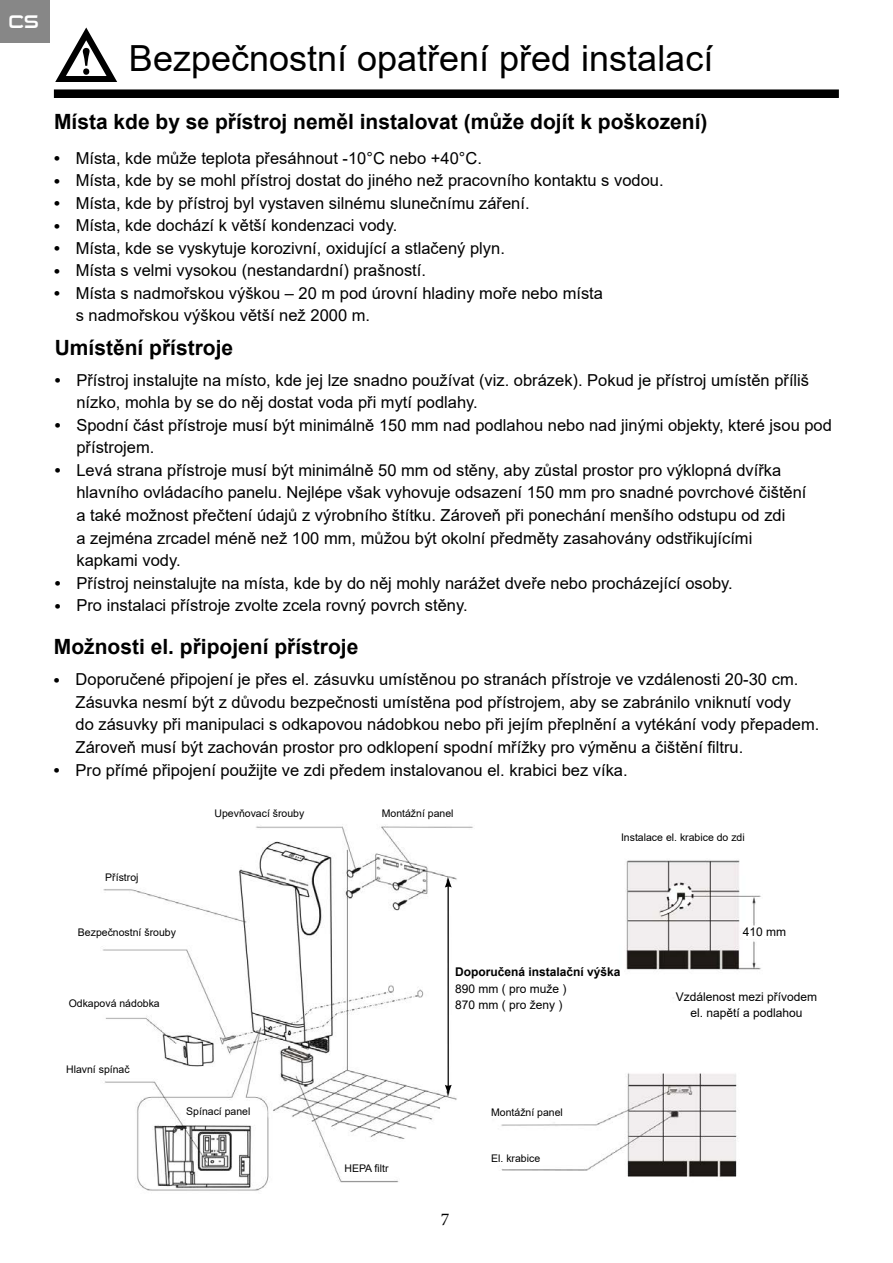
<style>
.page{position:relative;width:893px;height:1263px;background:#fff}
.page>*{position:absolute;margin:0;border:0;box-sizing:border-box;transform-origin:0 0}
.t1{font:36px "Arial";color:#000}
.t2{font:700 21px "Arial";color:#000}
.t3{font:18px "Sui Generis Rg";color:#fff}
.t4{font:18px "Minion Pro";color:#000}
.t5{font:16.5px/22.5px "Arial";color:#000}
.t6{font:700 16.5px/22.5px "Arial";color:#000;text-align:justify}
.t7{font:12px/16.5px "Arial";color:#000;text-align:center}
.t8{font:700 12px "Arial";color:#000}
.t9{font:10.5px "Arial";color:#000}
</style>
<div class="page">
<div style="left:0;top:0;width:50px;height:43px;background:#878787"></div>
<div style="left:55px;top:90px;width:783px;height:7px;background:#000"></div>
<div style="left:54px;top:89px;width:785px;height:9px;border:2px solid #000"></div>
<img style="left:103px;top:825px;width:658px;height:366px">
<div style="left:186px;top:1101px;width:74px;height:21px;background:#fff"></div>
<div style="left:743px;top:928px;width:74px;height:11px;background:#fff"></div>
<hr style="left:448px;top:885px;width:1px;height:202px;background:#000">
<svg style="left:445px;top:878px;width:7px;height:10px"></svg>
<svg style="left:445px;top:1085px;width:7px;height:9px"></svg>
<svg style="left:55px;top:27px;width:62px;height:55px"></svg>
<p class="t3" style="left:9px;top:11px;width:32px">CS</p>
<h1 class="t1" style="left:129px;top:33px;width:586px">Bezpečnostní opatření před instalací</h1>
<p class="t2" style="left:54px;top:107px;width:655px">Místa kde by se přístroj neměl instalovat (může dojít k poškození)</p>
<p class="t6" style="left:54px;top:147px;width:7px">• • • • • • •</p>
<p class="t5" style="left:76px;top:147px;width:589px">Místa, kde může teplota přesáhnout -10°C nebo +40°C.<br>Místa, kde by se mohl přístroj dostat do jiného než pracovního kontaktu s vodou.<br>Místa, kde by přístroj byl vystaven silnému slunečnímu záření.<br>Místa, kde dochází k větší kondenzaci vody.<br>Místa, kde se vyskytuje korozivní, oxidující a stlačený plyn.<br>Místa s velmi vysokou (nestandardní) prašností.<br>Místa s nadmořskou výškou – 20 m pod úrovní hladiny moře nebo místa<br>s nadmořskou výškou větší než 2000 m.</p>
<p class="t2" style="left:55px;top:333px;width:180px">Umístění přístroje</p>
<p class="t6" style="left:55px;top:370px;width:7px">•</p>
<p class="t6" style="left:55px;top:415px;width:7px">•</p>
<p class="t6" style="left:55px;top:460px;width:7px">•</p>
<p class="t6" style="left:55px;top:572px;width:7px">• •</p>
<p class="t5" style="left:76px;top:369px;width:757px">Přístroj instalujte na místo, kde jej lze snadno používat (viz. obrázek). Pokud je přístroj umístěn příliš nízko, mohla by se do něj dostat voda při mytí podlahy.<br>Spodní část přístroje musí být minimálně 150 mm nad podlahou nebo nad jinými objekty, které jsou pod přístrojem.<br>Levá strana přístroje musí být minimálně 50 mm od stěny, aby zůstal prostor pro výklopná dvířka hlavního ovládacího panelu. Nejlépe však vyhovuje odsazení 150 mm pro snadné povrchové čištění<br>a také možnost přečtení údajů z výrobního štítku. Zároveň při ponechání menšího odstupu od zdi<br>a zejména zrcadel méně než 100 mm, můžou být okolní předměty zasahovány odstřikujícími<br>kapkami vody.<br>Přístroj neinstalujte na místa, kde by do něj mohly narážet dveře nebo procházející osoby.<br>Pro instalaci přístroje zvolte zcela rovný povrch stěny.</p>
<p class="t2" style="left:54px;top:632px;width:306px">Možnosti el. připojení přístroje</p>
<p class="t6" style="left:54px;top:669px;width:7px">•</p>
<p class="t6" style="left:54px;top:759px;width:7px">•</p>
<p class="t5" style="left:76px;top:668px;width:745px">Doporučené připojení je přes el. zásuvku umístěnou po stranách přístroje ve vzdálenosti 20-30 cm.<br>Zásuvka nesmí být z důvodu bezpečnosti umístěna pod přístrojem, aby se zabránilo vniknutí vody<br>do zásuvky při manipulaci s odkapovou nádobkou nebo při jejím přeplnění a vytékání vody přepadem.<br>Zároveň musí být zachován prostor pro odklopení spodní mřížky pro výměnu a čištění filtru.<br>Pro přímé připojení použijte ve zdi předem instalovanou el. krabici bez víka.</p>
<p class="t9" style="left:105px;top:870px;width:35px">Přístroj</p>
<p class="t9" style="left:215px;top:806px;width:91px">Upevňovací šrouby</p>
<p class="t9" style="left:382px;top:806px;width:73px">Montážní panel</p>
<p class="t9" style="left:621px;top:830px;width:125px">Instalace el. krabice do zdi</p>
<p class="t9" style="left:78px;top:925px;width:100px">Bezpečnostní šrouby</p>
<p class="t9" style="left:69px;top:996px;width:93px">Odkapová nádobka</p>
<p class="t8" style="left:455px;top:964px;width:167px">Doporučená instalační výška</p>
<p class="t7" style="left:455px;top:980px;width:113px;text-align:left">890 mm ( pro muže )<br>870 mm ( pro ženy )</p>
<p class="t7" style="left:743px;top:924px;width:45px">410 mm</p>
<p class="t7" style="left:676px;top:988px;width:143px">Vzdálenost mezi přívodem el. napětí a podlahou</p>
<p class="t9" style="left:66px;top:1062px;width:65px">Hlavní spínač</p>
<p class="t9" style="left:186px;top:1104px;width:66px">Spínací panel</p>
<p class="t9" style="left:344px;top:1161px;width:46px">HEPA filtr</p>
<p class="t4" style="left:441px;top:1208px;width:10px">7</p>
<p class="t9" style="left:491px;top:1105px;width:73px">Montážní panel</p>
<p class="t9" style="left:491px;top:1151px;width:51px">El. krabice</p>
</div>
